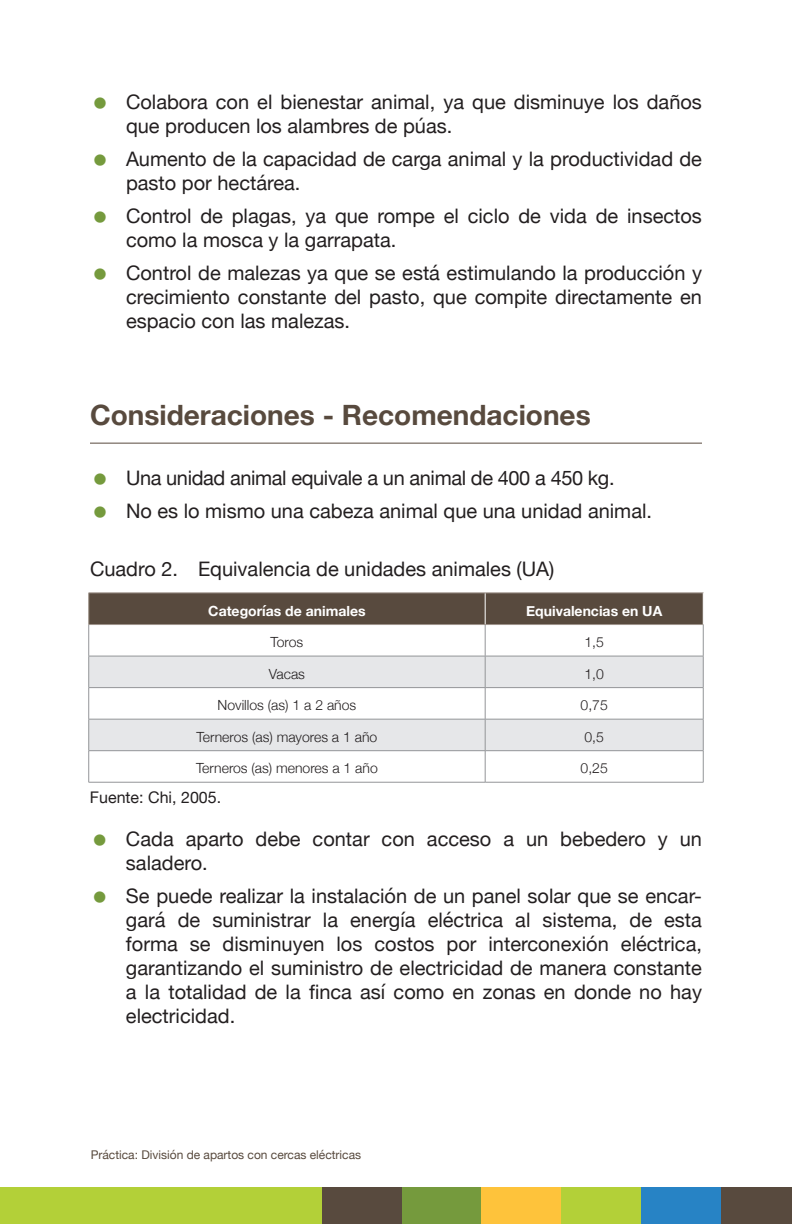
<style>
.page{position:relative;width:792px;height:1224px;background:#fff}
.page>*{position:absolute;margin:0;border:0;box-sizing:border-box;transform-origin:0 0}
.t1{font:700 28px "Helvetica Neue";color:#584a3e}
.t2{font:20px/24px "Helvetica Neue";color:#231f20}
.t3{font:16px "Helvetica Neue";color:#231f20}
.t4{font:300 14px "Helvetica Neue";color:#231f20}
.t5{font:700 14px "Helvetica Neue";color:#fff}
.t6{font:12px "Helvetica Neue";color:#584a3e}
</style>
<div class="page">
<div style="left:402px;top:1188px;width:79px;height:36px;background:#759a3d"></div>
<div style="left:322px;top:1188px;width:80px;height:36px;background:#584a3e"></div>
<div style="left:481px;top:1188px;width:80px;height:36px;background:#fec33b"></div>
<div style="left:561px;top:1188px;width:80px;height:36px;background:#b3d038"></div>
<div style="left:641px;top:1187px;width:80px;height:37px;background:#2783c5"></div>
<div style="left:721px;top:1187px;width:71px;height:37px;background:#584a3e"></div>
<div style="left:0;top:1188px;width:322px;height:36px;background:#b3d038"></div>
<hr style="left:90px;top:443px;width:612px;height:1px;background:#584a3e">
<div style="left:89px;top:594px;width:614px;height:30px;background:#584a3e"></div>
<svg style="left:89px;top:625px;width:614px;height:157px"></svg>
<svg style="left:89px;top:657px;width:614px;height:93px;fill:#e6e7e9"></svg>
<hr style="left:485px;top:593px;width:1px;height:31px;background:#fff">
<hr style="left:485px;top:625px;width:1px;height:31px;background:#939598">
<hr style="left:485px;top:656px;width:1px;height:31px;background:#939598">
<hr style="left:485px;top:688px;width:1px;height:31px;background:#939598">
<hr style="left:485px;top:719px;width:1px;height:31px;background:#939598">
<hr style="left:485px;top:751px;width:1px;height:31px;background:#939598">
<hr style="left:88px;top:625px;width:1px;height:31px;background:#939598">
<hr style="left:703px;top:625px;width:1px;height:31px;background:#939598">
<hr style="left:88px;top:688px;width:1px;height:31px;background:#939598">
<hr style="left:703px;top:688px;width:1px;height:31px;background:#939598">
<hr style="left:88px;top:751px;width:1px;height:31px;background:#939598">
<hr style="left:703px;top:751px;width:1px;height:31px;background:#939598">
<hr style="left:88px;top:782px;width:397px;height:1px;background:#939598">
<hr style="left:485px;top:782px;width:219px;height:1px;background:#939598">
<hr style="left:88px;top:593px;width:397px;height:1px;background:#9d9289">
<hr style="left:88px;top:593px;width:1px;height:31px;background:#9d9289">
<hr style="left:485px;top:593px;width:219px;height:1px;background:#9d9289">
<hr style="left:88px;top:624px;width:397px;height:1px;background:#9d9289">
<hr style="left:485px;top:624px;width:219px;height:1px;background:#9d9289">
<hr style="left:703px;top:593px;width:1px;height:31px;background:#fff">
<hr style="left:88px;top:656px;width:397px;height:1px;background:#939598">
<hr style="left:88px;top:656px;width:1px;height:31px;background:#939598">
<hr style="left:485px;top:656px;width:219px;height:1px;background:#939598">
<hr style="left:703px;top:656px;width:1px;height:31px;background:#939598">
<hr style="left:88px;top:687px;width:397px;height:1px;background:#939598">
<hr style="left:485px;top:687px;width:219px;height:1px;background:#939598">
<hr style="left:88px;top:719px;width:397px;height:1px;background:#939598">
<hr style="left:88px;top:719px;width:1px;height:31px;background:#939598">
<hr style="left:485px;top:719px;width:219px;height:1px;background:#939598">
<hr style="left:703px;top:719px;width:1px;height:31px;background:#939598">
<hr style="left:88px;top:750px;width:397px;height:1px;background:#939598">
<hr style="left:485px;top:750px;width:219px;height:1px;background:#939598">
<p class="t2" style="left:126px;top:91px;width:577px">Colabora con el bienestar animal, ya que disminuye los daños que producen los alambres de púas.</p>
<p class="t2" style="left:126px;top:148px;width:578px">Aumento de la capacidad de carga animal y la productividad de pasto por hectárea.</p>
<p class="t2" style="left:126px;top:205px;width:577px">Control de plagas, ya que rompe el ciclo de vida de insectos como la mosca y la garrapata.</p>
<p class="t2" style="left:126px;top:262px;width:578px;text-align:justify">Control de malezas ya que se está estimulando la producción y crecimiento constante del pasto, que compite directamente en espacio con las malezas.</p>
<h1 class="t1" style="left:90px;top:393px;width:502px">Consideraciones - Recomendaciones</h1>
<p class="t2" style="left:126px;top:462px;width:528px;line-height:33px">Una unidad animal equivale a un animal de 400 a 450 kg.<br>No es lo mismo una cabeza animal que una unidad animal.</p>
<p class="t2" style="left:90px;top:558px;width:466px">Cuadro 2. Equivalencia de unidades animales (UA)</p>
<p class="t5" style="left:208px;top:600px;width:159px">Categorías de animales</p>
<p class="t5" style="left:526px;top:600px;width:138px">Equivalencias en UA</p>
<p class="t4" style="left:271px;top:631px;width:34px">Toros</p>
<p class="t4" style="left:585px;top:631px;width:21px">1,5</p>
<p class="t4" style="left:269px;top:662px;width:38px">Vacas</p>
<p class="t4" style="left:585px;top:662px;width:21px">1,0</p>
<p class="t4" style="left:218px;top:694px;width:140px">Novillos (as) 1 a 2 años</p>
<p class="t4" style="left:581px;top:694px;width:29px">0,75</p>
<p class="t4" style="left:197px;top:725px;width:182px">Terneros (as) mayores a 1 año</p>
<p class="t4" style="left:585px;top:725px;width:21px">0,5</p>
<p class="t4" style="left:196px;top:757px;width:183px">Terneros (as) menores a 1 año</p>
<p class="t4" style="left:581px;top:757px;width:29px">0,25</p>
<p class="t3" style="left:90px;top:785px;width:133px">Fuente: Chi, 2005.</p>
<p class="t2" style="left:126px;top:828px;width:577px">Cada aparto debe contar con acceso a un bebedero y un saladero.</p>
<p class="t2" style="left:126px;top:885px;width:578px;text-align:justify">Se puede realizar la instalación de un panel solar que se encar&shy;gará de suministrar la energía eléctrica al sistema, de esta forma se disminuyen los costos por interconexión eléctrica, garantizando el suministro de electricidad de manera constante a la totalidad de la finca así como en zonas en donde no hay electricidad.</p>
<p class="t6" style="left:91px;top:1146px;width:272px">Práctica: División de apartos con cercas eléctricas</p>
</div>
